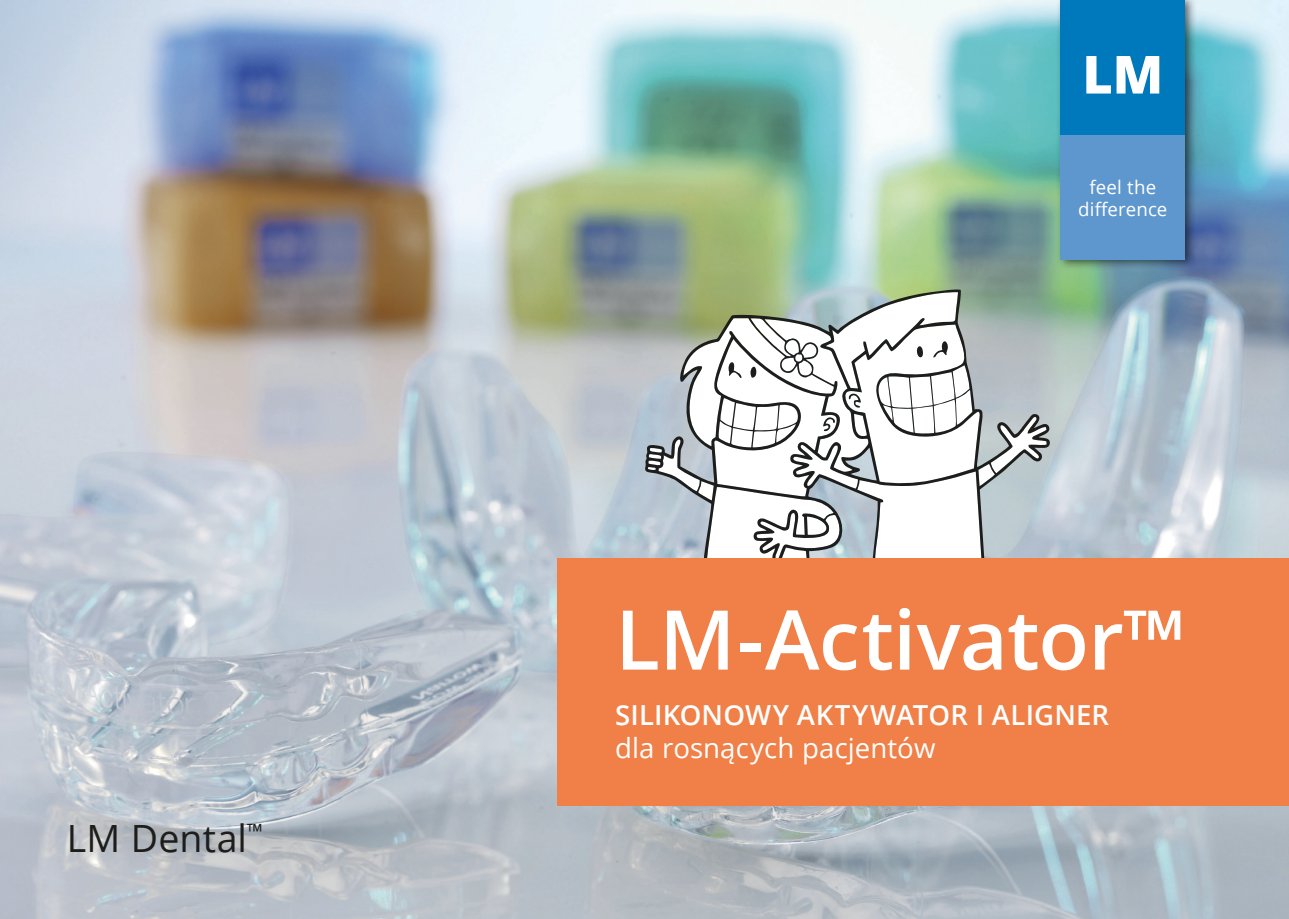
<style>
.page{position:relative;width:1289px;height:919px;background:#fff}
.page>*{position:absolute;margin:0;border:0;box-sizing:border-box;transform-origin:0 0}
.t1{font:600 82.5px "Open Sans";letter-spacing:-.01em;color:#fff}
.t2{font:37.5px "Open Sans";letter-spacing:.005em;color:#1d1d1b}
.t3{font:600 27.6px "Open Sans";letter-spacing:.005em;color:#fff}
.t4{font:27.6px "Open Sans";letter-spacing:.005em;color:#fff}
.t5{font:18.75px/22.5px "Open Sans";letter-spacing:.005em;color:#fff;text-align:center}
</style>
<div class="page">
<img style="left:0;top:0;width:1288px;height:918px">
<svg style="left:644px;top:289px;width:406px;height:269px;background:#a5b5ac"></svg>
<svg style="left:648px;top:292px;width:398px;height:266px"></svg>
<div style="left:557px;top:558px;width:731px;height:248px;background:#f08047"></div>
<img style="left:1056px;top:0;width:141px;height:270px">
<div style="left:1060px;top:0;width:124px;height:135px;background:#0079bc"></div>
<div style="left:1060px;top:135px;width:124px;height:125px;background:#5e97ce"></div>
<svg style="left:1086px;top:56px;width:73px;height:37px"></svg>
<h2 class="t2" style="left:67px;top:812px;width:198px">LM Dental<sup>™</sup></h2>
<p class="t5" style="left:1078px;top:175px;width:91px">feel the difference</p>
<h1 class="t1" style="left:615px;top:583px;width:572px">LM-Activator™</h1>
<p class="t3" style="left:615px;top:696px;width:495px">SILIKONOWY AKTYWATOR I ALIGNER</p>
<p class="t4" style="left:615px;top:729px;width:322px">dla rosnących pacjentów</p>
</div>
